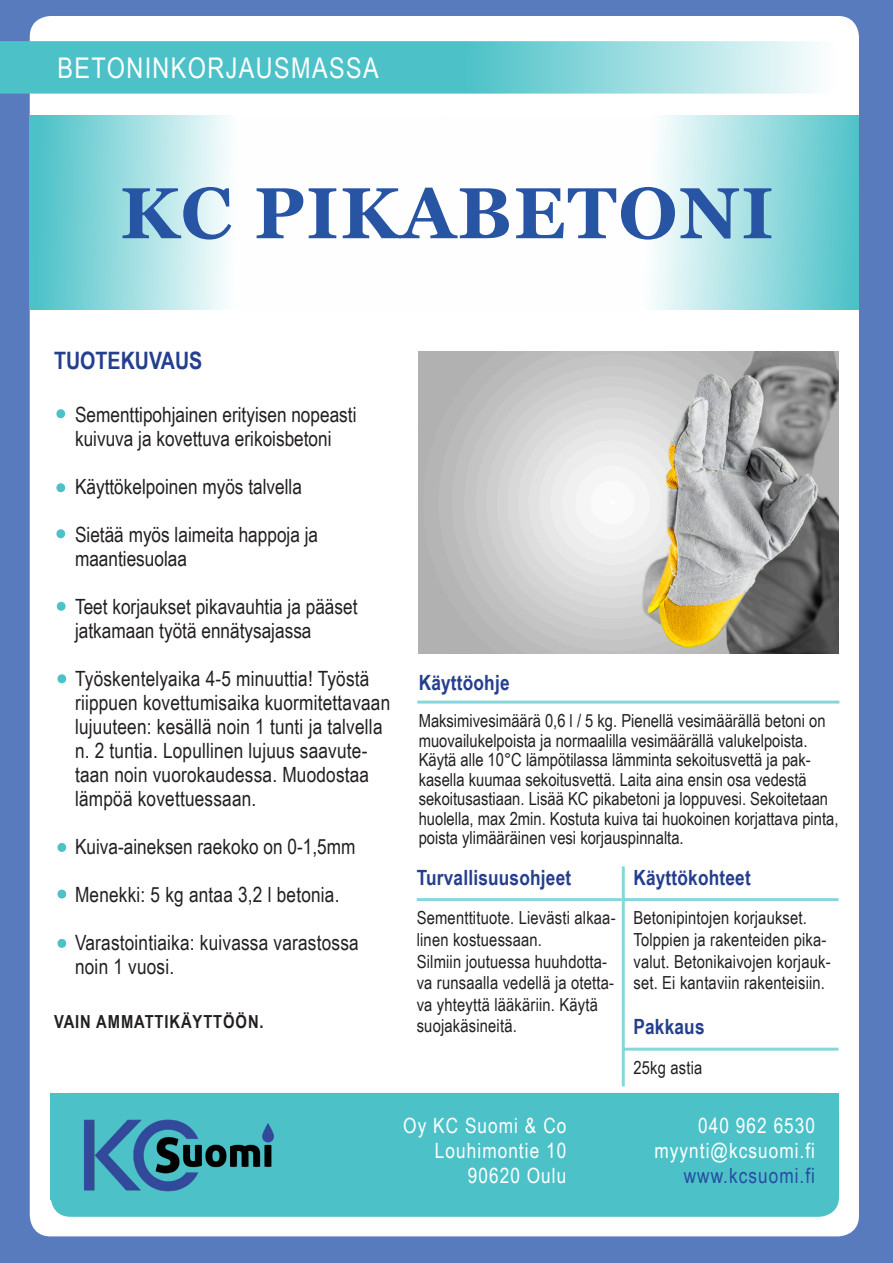
<style>
.page{position:relative;width:893px;height:1263px;background:#587bbe}
.page>*{position:absolute;margin:0;border:0;box-sizing:border-box;transform-origin:0 0}
.t1{font:78px "Minion Pro";color:#4cc2c8}
.t2{font:700 72px "Georgia";letter-spacing:.025em;color:#2754a3}
.t3{font:28.5px "Arial Narrow";letter-spacing:.05em;color:#fff}
.t4{font:700 24px "Arial Narrow";color:#253f8e}
.t5{font:21px/24px "Arial Narrow";letter-spacing:.01em;color:#231f20}
.t6{font:21px "Arial Narrow";letter-spacing:.05em;color:#fff}
.t7{font:700 21px "Arial Narrow";letter-spacing:.01em;color:#253f8e}
.t8{font:21px "Arial Narrow";letter-spacing:.05em;color:#274ca1}
.t9{font:18px/19.5px "Arial Narrow";color:#231f20}
.t10{font:700 18px "Arial Narrow";letter-spacing:.05em;color:#231f20}
</style>
<div class="page">
<div style="left:30px;top:16px;width:829px;height:1220px;background:#fff;border-radius:21px"></div>
<svg style="left:653px;top:116px;width:206px;height:194px;background:#a1dee1"></svg>
<svg style="left:30px;top:116px;width:198px;height:194px;background:#9adcdf"></svg>
<svg style="left:0;top:41px;width:816px;height:53px;background:#71ced3"></svg>
<div style="left:51px;top:1093px;width:788px;height:124px;background:#4cc2c8;border-radius:20px"></div>
<div style="left:51px;top:1093px;width:788px;height:106px;background:#4cc2c8"></div>
<img style="left:84px;top:1119px;width:190px;height:73px">
<hr style="left:622px;top:866px;width:3px;height:220px;background:#4cc2c8">
<hr style="left:624px;top:898px;width:214px;height:3px;background:#4cc2c8">
<hr style="left:624px;top:1048px;width:214px;height:3px;background:#4cc2c8">
<hr style="left:417px;top:701px;width:422px;height:3px;background:#4cc2c8">
<hr style="left:417px;top:898px;width:205px;height:3px;background:#4cc2c8">
<img style="left:419px;top:351px;width:419px;height:302px">
<p class="t3" style="left:57px;top:47px;width:323px">BETONINKORJAUSMASSA</p>
<p class="t2" style="left:120px;top:159px;width:655px">KC PIKABETONI</p>
<p class="t4" style="left:54px;top:342px;width:150px">TUOTEKUVAUS</p>
<p class="t1" style="left:52px;top:340px;width:19px">.</p>
<p class="t1" style="left:52px;top:414px;width:19px">.</p>
<p class="t1" style="left:52px;top:460px;width:19px">.</p>
<p class="t1" style="left:52px;top:533px;width:19px">.</p>
<p class="t1" style="left:53px;top:605px;width:19px">.</p>
<p class="t1" style="left:53px;top:774px;width:19px">.</p>
<p class="t1" style="left:53px;top:820px;width:19px">.</p>
<p class="t1" style="left:53px;top:870px;width:19px">.</p>
<p class="t5" style="left:75px;top:402px;width:283px">Sementtipohjainen erityisen nopeasti kuivuva ja kovettuva erikoisbetoni</p>
<p class="t5" style="left:75px;top:474px;width:228px">Käyttökelpoinen myös talvella</p>
<p class="t5" style="left:75px;top:522px;width:245px">Sietää myös laimeita happoja ja</p>
<p class="t5" style="left:75px;top:546px;width:113px">maantiesuolaa</p>
<p class="t5" style="left:75px;top:594px;width:284px">Teet korjaukset pikavauhtia ja pääset jatkamaan työtä ennätysajassa</p>
<p class="t5" style="left:75px;top:666px;width:317px">Työskentelyaika 4-5 minuuttia! Työstä riippuen kovettumisaika kuormitettavaan lujuuteen: kesällä noin 1 tunti ja talvella n. 2 tuntia. Lopullinen lujuus saavute&shy;taan noin vuorokaudessa. Muodostaa lämpöä kovettuessaan.</p>
<p class="t5" style="left:75px;top:834px;width:282px">Kuiva-aineksen raekoko on 0-1,5mm</p>
<p class="t5" style="left:75px;top:882px;width:266px">Menekki: 5 kg antaa 3,2 l betonia.</p>
<p class="t5" style="left:75px;top:930px;width:285px">Varastointiaika: kuivassa varastossa noin 1 vuosi.</p>
<p class="t10" style="left:54px;top:1008px;width:211px">VAIN AMMATTIKÄYTTÖÖN.</p>
<p class="t7" style="left:419px;top:666px;width:92px">Käyttöohje</p>
<p class="t9" style="left:419px;top:710px;width:421px">Maksimivesimäärä 0,6 l / 5 kg. Pienellä vesimäärällä betoni on muovailukelpoista ja normaalilla vesimäärällä valukelpoista.<br>Käytä alle 10°C lämpötilassa lämminta sekoitusvettä ja pak&shy;kasella kuumaa sekoitusvettä. Laita aina ensin osa vedestä sekoitusastiaan. Lisää KC pikabetoni ja loppuvesi. Sekoitetaan huolella, max 2min. Kostuta kuiva tai huokoinen korjattava pinta, poista ylimääräinen vesi korjauspinnalta.</p>
<p class="t7" style="left:417px;top:861px;width:156px">Turvallisuusohjeet</p>
<p class="t9" style="left:417px;top:907px;width:200px;line-height:21.6px">Sementtituote. Lievästi alkaa&shy;linen kostuessaan.</p>
<p class="t9" style="left:417px;top:950px;width:199px;line-height:21.6px">Silmiin joutuessa huuhdotta&shy;va runsaalla vedellä ja otetta&shy;va yhteyttä lääkäriin. Käytä</p>
<p class="t9" style="left:417px;top:1016px;width:102px">suojakäsineitä.</p>
<p class="t7" style="left:633px;top:861px;width:119px">Käyttökohteet</p>
<p class="t9" style="left:633px;top:907px;width:199px;line-height:21.6px">Betonipintojen korjaukset.<br>Tolppien ja rakenteiden pika&shy;valut. Betonikaivojen korjauk-</p>
<p class="t9" style="left:633px;top:972px;width:193px">set. Ei kantaviin rakenteisiin.</p>
<p class="t7" style="left:633px;top:1011px;width:73px">Pakkaus</p>
<p class="t9" style="left:633px;top:1057px;width:70px">25kg astia</p>
<p class="t6" style="left:403px;top:1110px;width:165px">Oy KC Suomi &amp; Co</p>
<p class="t6" style="left:435px;top:1135px;width:133px">Louhimontie 10</p>
<p class="t6" style="left:468px;top:1160px;width:100px">90620 Oulu</p>
<p class="t6" style="left:698px;top:1110px;width:118px">040 962 6530</p>
<p class="t6" style="left:654px;top:1135px;width:162px">myynti@kcsuomi.fi</p>
<p class="t8" style="left:684px;top:1160px;width:133px">www.kcsuomi.fi</p>
</div>
